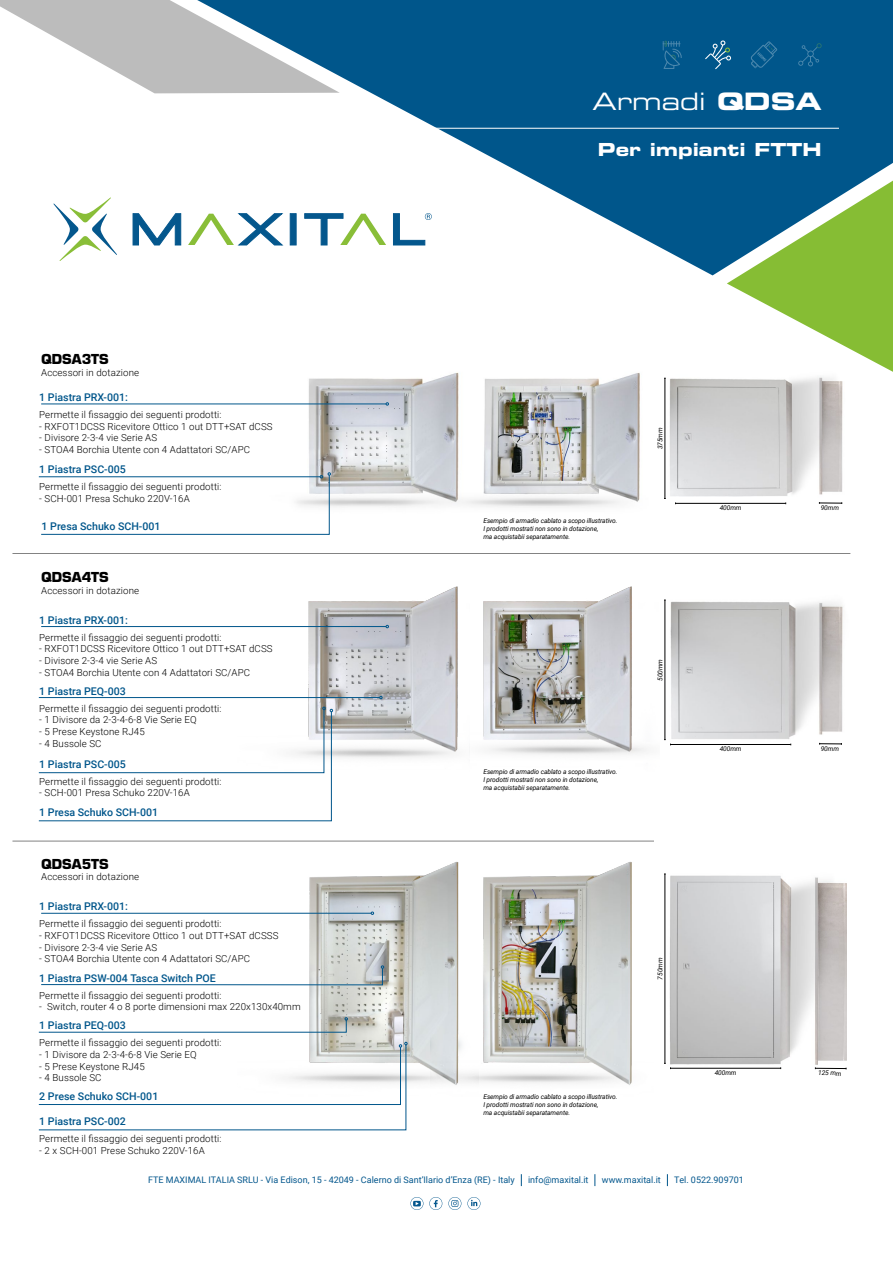
<style>
.page{position:relative;width:893px;height:1263px;background:#fff}
.page>*{position:absolute;margin:0;border:0;box-sizing:border-box;transform-origin:0 0}
.t1{font:24px "Eurostile LT Std Ex 2";color:#fff}
.t2{font:18px "Eurostile LT Std Bold Ex 2";color:#fff}
.t3{font:700 13.35px "Eurostile LT Std";color:#000}
.t4{font:500 10.65px "Roboto";color:#00568b}
.t5{font:300 9.75px "Roboto";letter-spacing:.01em;color:#000}
.t6{font:9px "Roboto";color:#04578d}
.t7{font:italic 6.6px/7.9px "Roboto";letter-spacing:-.01em;color:#000}
.s1{font-family:"Eurostile LT Std Bold Ex 2"}
</style>
<div class="page">
<img style="left:239px;top:372px;width:401px;height:136px">
<hr style="left:41px;top:404px;width:345px;height:1px;background:#00568b">
<hr style="left:39px;top:476px;width:281px;height:1px;background:#00568b">
<svg style="left:41px;top:472px;width:290px;height:63px"></svg>
<img style="left:664px;top:377px;width:179px;height:128px">
<hr style="left:675px;top:503px;width:111px;height:1px;background:#000">
<hr style="left:665px;top:378px;width:1px;height:120px;background:#000">
<svg style="left:819px;top:502px;width:23px;height:2px"></svg>
<img style="left:814px;top:377px;width:29px;height:124px">
<svg style="left:197px;top:0;width:696px;height:275px;fill:#00568b"></svg>
<svg style="left:727px;top:181px;width:166px;height:191px"></svg>
<hr style="left:387px;top:128px;width:452px;height:1px;background:#fff">
<svg style="left:663px;top:41px;width:19px;height:28px"></svg>
<svg style="left:705px;top:40px;width:26px;height:29px"></svg>
<svg style="left:798px;top:43px;width:24px;height:23px"></svg>
<svg style="left:750px;top:41px;width:27px;height:27px"></svg>
<svg style="left:521px;top:1174px;width:1px;height:12px"></svg>
<svg style="left:595px;top:1174px;width:1px;height:12px"></svg>
<svg style="left:667px;top:1174px;width:1px;height:12px"></svg>
<svg style="left:429px;top:1197px;width:13px;height:13px"></svg>
<svg style="left:410px;top:1197px;width:13px;height:13px"></svg>
<svg style="left:448px;top:1197px;width:13px;height:13px"></svg>
<svg style="left:467px;top:1197px;width:13px;height:13px"></svg>
<svg style="left:53px;top:197px;width:64px;height:63px"></svg>
<svg style="left:132px;top:213px;width:49px;height:33px"></svg>
<svg style="left:188px;top:213px;width:96px;height:33px"></svg>
<svg style="left:290px;top:213px;width:6px;height:32px"></svg>
<svg style="left:304px;top:213px;width:82px;height:33px"></svg>
<svg style="left:393px;top:213px;width:39px;height:33px"></svg>
<svg style="left:0;top:0;width:340px;height:93px"></svg>
<hr style="left:12px;top:553px;width:838px;height:1px;background:#000">
<hr style="left:12px;top:841px;width:838px;height:1px;background:#000">
<img style="left:237px;top:840px;width:194px;height:291px">
<img style="left:431px;top:840px;width:224px;height:245px">
<hr style="left:41px;top:913px;width:330px;height:1px;background:#00568b">
<svg style="left:41px;top:965px;width:343px;height:20px"></svg>
<svg style="left:38px;top:1017px;width:310px;height:16px"></svg>
<svg style="left:38px;top:1042px;width:369px;height:88px"></svg>
<img style="left:655px;top:841px;width:195px;height:229px">
<hr style="left:670px;top:1068px;width:111px;height:1px;background:#000">
<hr style="left:665px;top:874px;width:1px;height:189px;background:#000">
<svg style="left:664px;top:1063px;width:7px;height:6px"></svg>
<img style="left:237px;top:586px;width:410px;height:172px">
<hr style="left:41px;top:626px;width:345px;height:1px;background:#00568b">
<hr style="left:39px;top:697px;width:341px;height:1px;background:#00568b">
<svg style="left:38px;top:707px;width:295px;height:114px"></svg>
<img style="left:670px;top:601px;width:150px;height:145px">
<hr style="left:670px;top:744px;width:121px;height:1px;background:#000">
<hr style="left:665px;top:600px;width:1px;height:140px;background:#000">
<svg style="left:819px;top:743px;width:23px;height:2px"></svg>
<img style="left:814px;top:601px;width:29px;height:141px">
<hr style="left:815px;top:1068px;width:31px;height:1px;background:#000">
<img style="left:812px;top:868px;width:34px;height:199px">
<h1 class="t1" style="left:592px;top:85px;width:231px">Armadi <span class="s1">QDSA</span></h1>
<h3 class="t3" style="left:41px;top:351px;width:69px">QDSA3TS</h3>
<p class="t5" style="left:41px;top:366px;width:99px">Accessori in dotazione</p>
<p class="t4" style="left:39px;top:390px;width:90px">1 Piastra PRX-001:</p>
<p class="t5" style="left:39px;top:408px;width:184px">Permette il fissaggio dei seguenti prodotti:</p>
<p class="t5" style="left:39px;top:419px;width:235px">- RXFOT1DCSS Ricevitore Ottico 1 out DTT+SAT dCSS</p>
<p class="t5" style="left:39px;top:431px;width:119px">- Divisore 2-3-4 vie Serie AS</p>
<p class="t5" style="left:39px;top:443px;width:212px">- STOA4 Borchia Utente con 4 Adattatori SC/APC</p>
<p class="t4" style="left:39px;top:462px;width:88px">1 Piastra PSC-005</p>
<p class="t5" style="left:39px;top:480px;width:184px">Permette il fissaggio dei seguenti prodotti:</p>
<p class="t5" style="left:39px;top:491px;width:152px">- SCH-001 Presa Schuko 220V-16A</p>
<p class="t4" style="left:42px;top:518px;width:120px">1 Presa Schuko SCH-001</p>
<h3 class="t3" style="left:41px;top:569px;width:69px">QDSA4TS</h3>
<p class="t5" style="left:41px;top:583px;width:99px">Accessori in dotazione</p>
<p class="t4" style="left:39px;top:612px;width:90px">1 Piastra PRX-001:</p>
<p class="t5" style="left:39px;top:630px;width:184px">Permette il fissaggio dei seguenti prodotti:</p>
<p class="t5" style="left:39px;top:642px;width:235px">- RXFOT1DCSS Ricevitore Ottico 1 out DTT+SAT dCSS</p>
<p class="t5" style="left:39px;top:654px;width:119px">- Divisore 2-3-4 vie Serie AS</p>
<p class="t5" style="left:39px;top:665px;width:212px">- STOA4 Borchia Utente con 4 Adattatori SC/APC</p>
<p class="t4" style="left:39px;top:683px;width:88px">1 Piastra PEQ-003</p>
<p class="t5" style="left:39px;top:701px;width:184px">Permette il fissaggio dei seguenti prodotti:</p>
<p class="t5" style="left:39px;top:713px;width:159px">- 1 Divisore da 2-3-4-6-8 Vie Serie EQ</p>
<p class="t5" style="left:39px;top:725px;width:107px">- 5 Prese Keystone RJ45</p>
<p class="t5" style="left:39px;top:736px;width:64px">- 4 Bussole SC</p>
<p class="t4" style="left:39px;top:756px;width:88px">1 Piastra PSC-005</p>
<p class="t5" style="left:39px;top:774px;width:184px">Permette il fissaggio dei seguenti prodotti:</p>
<p class="t5" style="left:39px;top:786px;width:152px">- SCH-001 Presa Schuko 220V-16A</p>
<p class="t4" style="left:39px;top:805px;width:120px">1 Presa Schuko SCH-001</p>
<h3 class="t3" style="left:41px;top:855px;width:69px">QDSA5TS</h3>
<p class="t5" style="left:41px;top:870px;width:99px">Accessori in dotazione</p>
<p class="t4" style="left:39px;top:899px;width:90px">1 Piastra PRX-001:</p>
<p class="t5" style="left:39px;top:917px;width:184px">Permette il fissaggio dei seguenti prodotti:</p>
<p class="t5" style="left:39px;top:929px;width:241px">- RXFOT1DCSS Ricevitore Ottico 1 out DTT+SAT dCSSS</p>
<p class="t5" style="left:39px;top:940px;width:119px">- Divisore 2-3-4 vie Serie AS</p>
<p class="t5" style="left:39px;top:952px;width:212px">- STOA4 Borchia Utente con 4 Adattatori SC/APC</p>
<p class="t4" style="left:39px;top:970px;width:178px">1 Piastra PSW-004 Tasca Switch POE</p>
<p class="t5" style="left:39px;top:988px;width:184px">Permette il fissaggio dei seguenti prodotti:</p>
<p class="t5" style="left:39px;top:1000px;width:263px">- Switch, router 4 o 8 porte dimensioni max 220x130x40mm</p>
<p class="t4" style="left:39px;top:1018px;width:88px">1 Piastra PEQ-003</p>
<p class="t5" style="left:39px;top:1036px;width:184px">Permette il fissaggio dei seguenti prodotti:</p>
<p class="t5" style="left:39px;top:1048px;width:159px">- 1 Divisore da 2-3-4-6-8 Vie Serie EQ</p>
<p class="t5" style="left:39px;top:1059px;width:107px">- 5 Prese Keystone RJ45</p>
<p class="t5" style="left:39px;top:1071px;width:64px">- 4 Bussole SC</p>
<p class="t4" style="left:39px;top:1088px;width:121px">2 Prese Schuko SCH-001</p>
<p class="t4" style="left:39px;top:1114px;width:88px">1 Piastra PSC-002</p>
<p class="t5" style="left:39px;top:1132px;width:184px">Permette il fissaggio dei seguenti prodotti:</p>
<p class="t5" style="left:39px;top:1143px;width:167px">- 2 x SCH-001 Prese Schuko 220V-16A</p>
<h2 class="t2" style="left:598px;top:137px;width:225px">Per impianti FTTH</h2>
<p class="t7" style="left:483px;top:516px;width:136px">Esempio di armadio cablato a scopo illustrativo.<br>I prodotti mostrati non sono in dotazione,<br>ma acquistabii separatamente.</p>
<p class="t7" style="left:656px;top:449px;width:23px;rotate:-90deg">375mm</p>
<p class="t7" style="left:483px;top:768px;width:136px">Esempio di armadio cablato a scopo illustrativo.<br>I prodotti mostrati non sono in dotazione,<br>ma acquistabii separatamente.</p>
<p class="t7" style="left:656px;top:681px;width:23px;rotate:-90deg">500mm</p>
<p class="t7" style="left:720px;top:504px;width:23px">400mm</p>
<p class="t7" style="left:720px;top:745px;width:23px">400mm</p>
<p class="t7" style="left:656px;top:979px;width:23px;rotate:-90deg">750mm</p>
<p class="t7" style="left:483px;top:1093px;width:136px">Esempio di armadio cablato a scopo illustrativo.<br>I prodotti mostrati non sono in dotazione,<br>ma acquistabii separatamente.</p>
<p class="t7" style="left:715px;top:1068px;width:23px">400mm</p>
<p class="t7" style="left:821px;top:504px;width:20px">90mm</p>
<p class="t7" style="left:821px;top:744px;width:20px">90mm</p>
<p class="t7" style="left:818px;top:1069px;width:25px">125 mm</p>
<p class="t6" style="left:148px;top:1174px;width:368px">FTE MAXIMAL ITALIA SRLU - Via Edison, 15 - 42049 - Calerno di Sant’Ilario d’Enza (RE) - Italy</p>
<p class="t6" style="left:528px;top:1174px;width:62px">info@maxital.it</p>
<p class="t6" style="left:602px;top:1174px;width:60px">www.maxital.it</p>
<p class="t6" style="left:674px;top:1174px;width:71px">Tel. 0522.909701</p>
</div>
